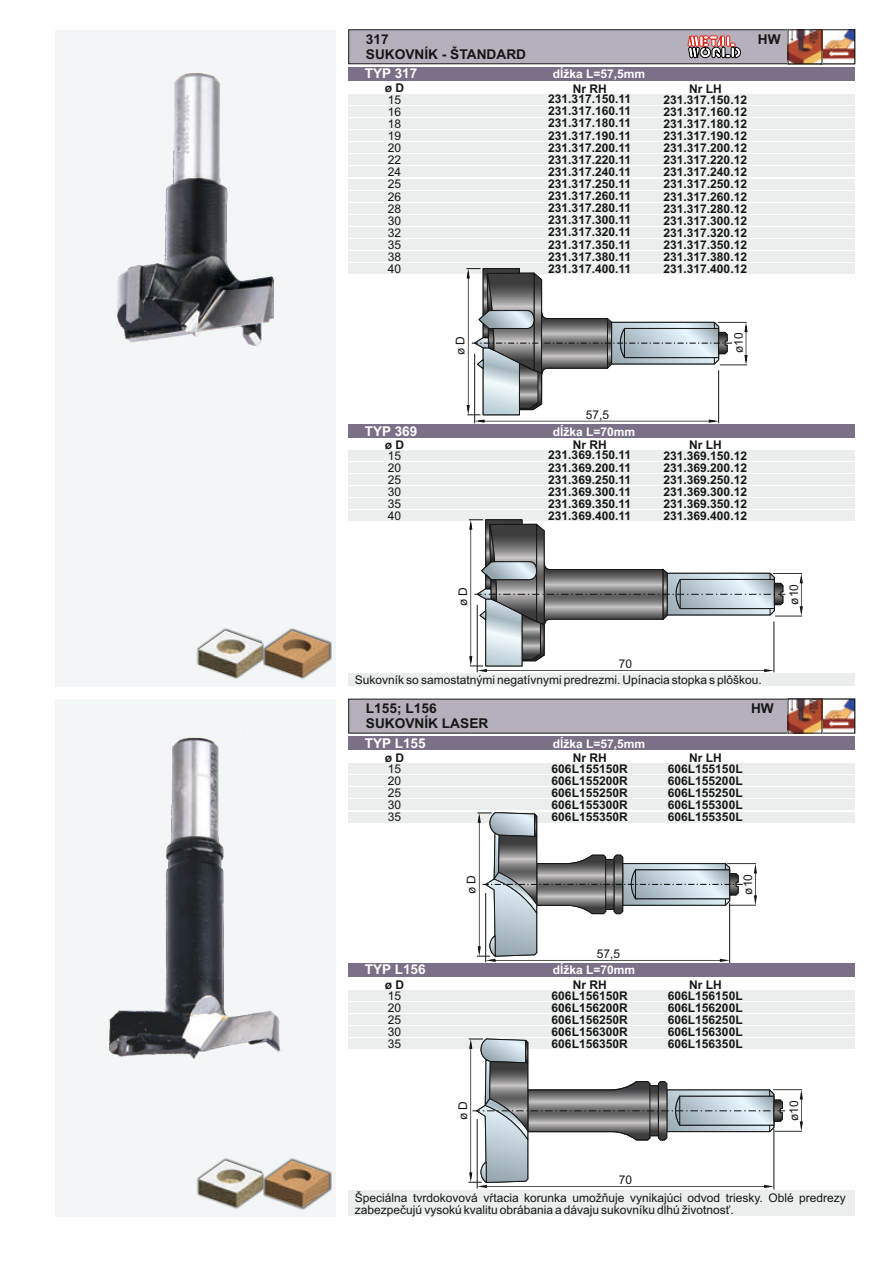
<style>
.page{position:relative;width:893px;height:1263px;background:#fff}
.page>*{position:absolute;margin:0;border:0;box-sizing:border-box;transform-origin:0 0}
.t1{font:700 13.5px/15.1px "Arial";color:#151616}
.t2{font:700 13.5px "Arial";color:#fff}
.t3{font:700 12px/12.1px "Arial";color:#151616;text-align:justify}
.t4{font:12px/12.1px "Arial";color:#151616;text-align:justify}
.t5{font:700 12px "Arial";color:#fff}
</style>
<div class="page">
<div style="left:55px;top:699px;width:281px;height:517px;background:#f3f6f6"></div>
<div style="left:349px;top:1191px;width:506px;height:25px;background:#eceded"></div>
<div style="left:348px;top:699px;width:507px;height:34px;background:#b6afbc"></div>
<img style="left:822px;top:701px;width:31px;height:30px">
<div style="left:820px;top:699px;width:35px;height:34px;border:1px solid #151616"></div>
<svg style="left:790px;top:701px;width:30px;height:30px"></svg>
<div style="left:349px;top:763px;width:506px;height:11px;background:#eceded"></div>
<div style="left:349px;top:775px;width:506px;height:11px;background:#eceded"></div>
<div style="left:349px;top:787px;width:506px;height:11px;background:#eceded"></div>
<div style="left:349px;top:800px;width:506px;height:10px;background:#eceded"></div>
<div style="left:349px;top:812px;width:506px;height:10px;background:#eceded"></div>
<div style="left:349px;top:990px;width:506px;height:11px;background:#eceded"></div>
<div style="left:349px;top:1002px;width:506px;height:11px;background:#eceded"></div>
<div style="left:349px;top:1014px;width:506px;height:11px;background:#eceded"></div>
<div style="left:349px;top:1026px;width:506px;height:11px;background:#eceded"></div>
<div style="left:349px;top:1039px;width:506px;height:10px;background:#eceded"></div>
<div style="left:55px;top:30px;width:281px;height:656px;background:#f3f6f6"></div>
<div style="left:348px;top:29px;width:507px;height:35px;background:#b6afbc;border:1px solid #151616"></div>
<div style="left:349px;top:94px;width:506px;height:10px;background:#eceded"></div>
<div style="left:349px;top:130px;width:506px;height:11px;background:#eceded"></div>
<div style="left:349px;top:167px;width:506px;height:10px;background:#eceded"></div>
<div style="left:349px;top:203px;width:506px;height:10px;background:#eceded"></div>
<div style="left:349px;top:239px;width:506px;height:11px;background:#eceded"></div>
<div style="left:349px;top:450px;width:506px;height:11px;background:#eceded"></div>
<div style="left:349px;top:486px;width:506px;height:11px;background:#eceded"></div>
<div style="left:349px;top:106px;width:506px;height:11px;background:#eceded"></div>
<div style="left:349px;top:142px;width:506px;height:11px;background:#eceded"></div>
<div style="left:349px;top:179px;width:506px;height:10px;background:#eceded"></div>
<div style="left:349px;top:215px;width:506px;height:11px;background:#eceded"></div>
<div style="left:349px;top:252px;width:506px;height:10px;background:#eceded"></div>
<div style="left:349px;top:462px;width:506px;height:11px;background:#eceded"></div>
<div style="left:349px;top:499px;width:506px;height:10px;background:#eceded"></div>
<div style="left:349px;top:118px;width:506px;height:11px;background:#eceded"></div>
<div style="left:349px;top:155px;width:506px;height:10px;background:#eceded"></div>
<div style="left:349px;top:191px;width:506px;height:10px;background:#eceded"></div>
<div style="left:349px;top:227px;width:506px;height:11px;background:#eceded"></div>
<div style="left:349px;top:264px;width:506px;height:10px;background:#eceded"></div>
<div style="left:349px;top:474px;width:506px;height:11px;background:#eceded"></div>
<div style="left:349px;top:511px;width:506px;height:10px;background:#eceded"></div>
<div style="left:349px;top:674px;width:506px;height:12px;background:#eceded"></div>
<svg style="left:466px;top:268px;width:282px;height:155px"></svg>
<svg style="left:469px;top:519px;width:334px;height:153px"></svg>
<hr style="left:729px;top:903px;width:1px;height:60px;background:#151616">
<svg style="left:477px;top:812px;width:280px;height:150px"></svg>
<hr style="left:773px;top:1129px;width:1px;height:60px;background:#151616">
<svg style="left:468px;top:1038px;width:335px;height:150px"></svg>
<div style="left:349px;top:67px;width:506px;height:13px;background:#7b7087"></div>
<div style="left:349px;top:425px;width:506px;height:13px;background:#7b7087"></div>
<div style="left:349px;top:963px;width:506px;height:14px;background:#7b7087"></div>
<div style="left:349px;top:736px;width:506px;height:14px;background:#7b7087"></div>
<img style="left:822px;top:31px;width:31px;height:31px">
<div style="left:820px;top:29px;width:35px;height:35px;border:1px solid #151616"></div>
<svg style="left:790px;top:31px;width:30px;height:31px"></svg>
<div style="left:788px;top:29px;width:34px;height:35px;border:1px solid #151616"></div>
<svg style="left:687px;top:35px;width:54px;height:29px"></svg>
<div style="left:196px;top:628px;width:69px;height:52px;background:#151616;opacity:.69"></div>
<img style="left:199px;top:630px;width:64px;height:48px">
<div style="left:196px;top:1158px;width:69px;height:52px;background:#151616;opacity:.69"></div>
<img style="left:199px;top:1160px;width:64px;height:47px">
<div style="left:263px;top:628px;width:68px;height:52px;background:#151616;opacity:.69"></div>
<img style="left:265px;top:630px;width:64px;height:48px">
<div style="left:263px;top:1158px;width:68px;height:52px;background:#151616;opacity:.69"></div>
<img style="left:265px;top:1160px;width:64px;height:47px">
<img style="left:118px;top:73px;width:156px;height:273px">
<img style="left:109px;top:729px;width:173px;height:329px">
<p class="t1" style="left:366px;top:33px;width:162px">317<br>SUKOVNÍK - ŠTANDARD</p>
<p class="t3" style="left:385px;top:83px;width:21px">ø D</p>
<p class="t2" style="left:365px;top:68px;width:54px">TYP 317</p>
<p class="t5" style="left:553px;top:69px;width:94px">dĺžka L=57,5mm</p>
<p class="t3" style="left:573px;top:83px;width:35px">Nr RH</p>
<p class="t3" style="left:548px;top:94px;width:84px">231.317.150.11<br>231.317.160.11<br>231.317.180.11<br>231.317.190.11<br>231.317.200.11<br>231.317.220.11<br>231.317.240.11<br>231.317.250.11<br>231.317.260.11<br>231.317.280.11<br>231.317.300.11<br>231.317.320.11<br>231.317.350.11<br>231.317.380.11<br>231.317.400.11</p>
<p class="t4" style="left:388px;top:94px;width:15px">15<br>16<br>18<br>19<br>20<br>22<br>24<br>25<br>26<br>28<br>30<br>32<br>35<br>38<br>40</p>
<p class="t1" style="left:758px;top:33px;width:24px">HW</p>
<p class="t3" style="left:689px;top:83px;width:34px">Nr LH</p>
<p class="t3" style="left:664px;top:95px;width:85px">231.317.150.12<br>231.317.160.12<br>231.317.180.12<br>231.317.190.12<br>231.317.200.12<br>231.317.220.12<br>231.317.240.12<br>231.317.250.12<br>231.317.260.12<br>231.317.280.12<br>231.317.300.12<br>231.317.320.12<br>231.317.350.12<br>231.317.380.12<br>231.317.400.12</p>
<p class="t4" style="left:455px;top:355px;width:21px;rotate:-90deg">ø D</p>
<p class="t4" style="left:734px;top:353px;width:22px;rotate:-90deg">ø10</p>
<p class="t4" style="left:586px;top:409px;width:25px">57,5</p>
<p class="t2" style="left:365px;top:426px;width:54px">TYP 369</p>
<p class="t5" style="left:553px;top:427px;width:84px">dĺžka L=70mm</p>
<p class="t3" style="left:385px;top:439px;width:21px">ø D</p>
<p class="t4" style="left:388px;top:450px;width:15px">15<br>20<br>25<br>30<br>35<br>40</p>
<p class="t3" style="left:573px;top:440px;width:35px">Nr RH</p>
<p class="t3" style="left:548px;top:450px;width:84px">231.369.150.11<br>231.369.200.11<br>231.369.250.11<br>231.369.300.11<br>231.369.350.11<br>231.369.400.11</p>
<p class="t3" style="left:689px;top:440px;width:34px">Nr LH</p>
<p class="t3" style="left:664px;top:450px;width:85px">231.369.150.12<br>231.369.200.12<br>231.369.250.12<br>231.369.300.12<br>231.369.350.12<br>231.369.400.12</p>
<p class="t4" style="left:458px;top:606px;width:21px;rotate:-90deg">ø D</p>
<p class="t4" style="left:789px;top:604px;width:22px;rotate:-90deg">ø10</p>
<p class="t4" style="left:619px;top:659px;width:15px">70</p>
<p class="t4" style="left:355px;top:675px;width:408px">Sukovník so samostatnými negatívnymi predrezmi. Upínacia stopka s plôškou.</p>
<p class="t1" style="left:366px;top:702px;width:124px">L155; L156<br>SUKOVNÍK LASER</p>
<p class="t3" style="left:385px;top:753px;width:21px">ø D</p>
<p class="t3" style="left:573px;top:753px;width:35px">Nr RH</p>
<p class="t4" style="left:388px;top:763px;width:15px">15<br>20<br>25<br>30<br>35</p>
<p class="t3" style="left:552px;top:763px;width:78px">606L155150R 606L155200R 606L155250R 606L155300R 606L155350R</p>
<p class="t2" style="left:365px;top:738px;width:62px">TYP L155</p>
<p class="t5" style="left:553px;top:739px;width:94px">dĺžka L=57,5mm</p>
<p class="t4" style="left:466px;top:894px;width:21px;rotate:-90deg">ø D</p>
<p class="t1" style="left:751px;top:702px;width:24px">HW</p>
<p class="t3" style="left:668px;top:754px;width:76px;line-height:10.6px;text-align:center">Nr LH<br>606L155150L</p>
<p class="t3" style="left:668px;top:776px;width:76px">606L155200L 606L155250L 606L155300L 606L155350L</p>
<p class="t4" style="left:743px;top:895px;width:22px;rotate:-90deg">ø10</p>
<p class="t4" style="left:597px;top:949px;width:25px">57,5</p>
<p class="t2" style="left:365px;top:964px;width:62px">TYP L156</p>
<p class="t5" style="left:553px;top:966px;width:84px">dĺžka L=70mm</p>
<p class="t3" style="left:385px;top:979px;width:21px">ø D</p>
<p class="t3" style="left:573px;top:980px;width:36px">Nr RH</p>
<p class="t4" style="left:388px;top:990px;width:15px">15<br>20<br>25<br>30<br>35</p>
<p class="t3" style="left:552px;top:990px;width:78px">606L156150R 606L156200R 606L156250R 606L156300R 606L156350R</p>
<p class="t4" style="left:458px;top:1120px;width:21px;rotate:-90deg">ø D</p>
<p class="t4" style="left:619px;top:1175px;width:15px">70</p>
<p class="t3" style="left:668px;top:980px;width:76px;line-height:10.6px;text-align:center">Nr LH<br>606L156150L</p>
<p class="t3" style="left:668px;top:1002px;width:76px">606L156200L 606L156250L 606L156300L 606L156350L</p>
<p class="t4" style="left:789px;top:1121px;width:22px;rotate:-90deg">ø10</p>
<p class="t4" style="left:355px;top:1192px;width:492px">Špeciálna tvrdokovová vŕtacia korunka umožňuje vynikajúci odvod triesky. Oblé predrezy zabezpečujú vysokú kvalitu obrábania a dávaju sukovníku dlhú životnosť.</p>
</div>
